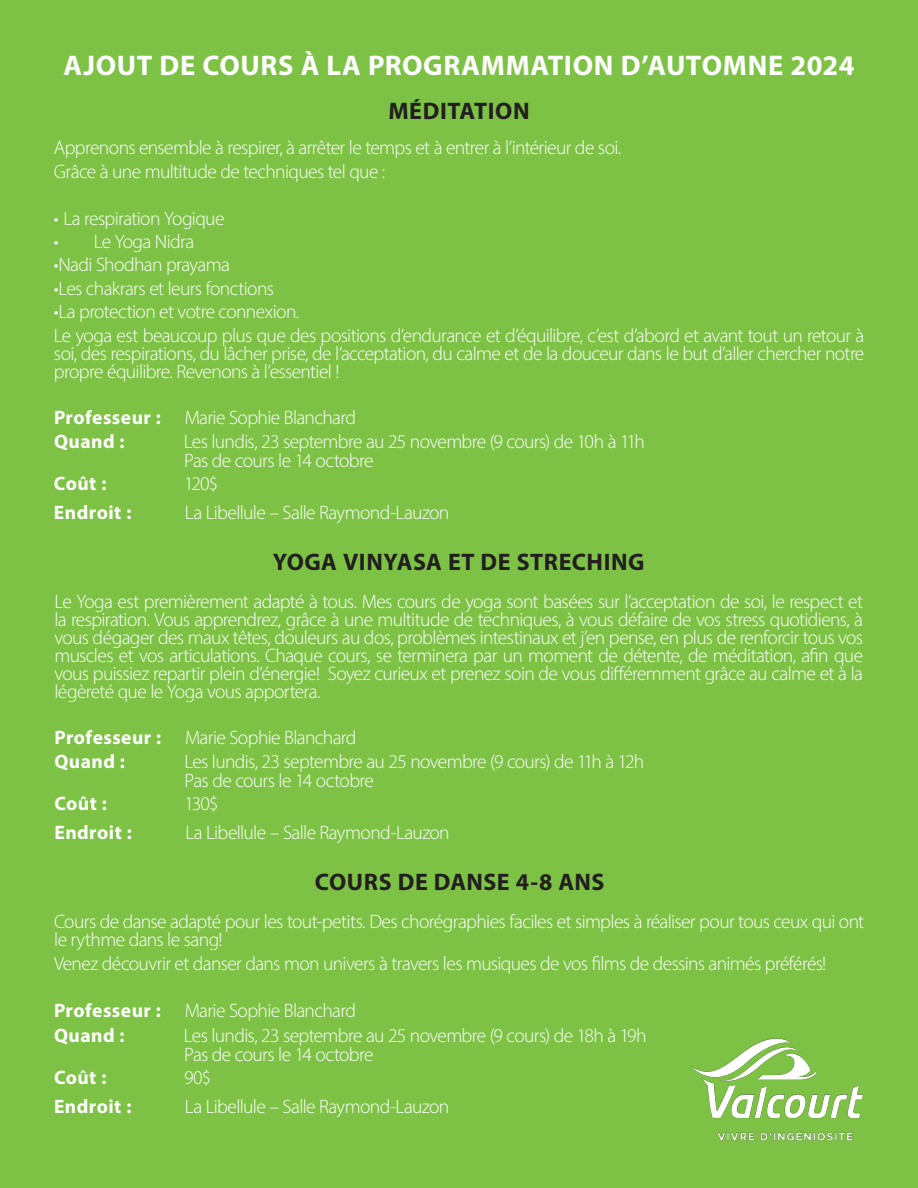
<style>
.page{position:relative;width:918px;height:1188px;background:#7dc245}
.page>*{position:absolute;margin:0;border:0;box-sizing:border-box;transform-origin:0 0}
.t1{font:700 28.5px "Myriad Pro";letter-spacing:.02em;color:#fff}
.t2{font:700 24px "Myriad Pro";letter-spacing:.02em;color:#231f20}
.t3{font:300 19.5px/18px "Myriad Pro";letter-spacing:-.035em;color:#fff}
.t4{font:700 19.5px "Myriad Pro";letter-spacing:.025em;color:#fff}
.s1{font-weight:700}
</style>
<div class="page">
<img style="left:691px;top:1038px;width:172px;height:103px">
<p class="t1" style="left:64px;top:47px;width:792px">AJOUT DE COURS À LA PROGRAMMATION D’AUTOMNE 2024</p>
<p class="t2" style="left:388px;top:95px;width:143px">MÉDITATION</p>
<p class="t3" style="left:54px;top:136px;width:569px;line-height:23.4px">Apprenons ensemble à respirer, à arrêter le temps et à entrer à l’intérieur de soi.<br>Grâce à une multitude de techniques tel que :</p>
<p class="t3" style="left:54px;top:209px;width:172px">• La respiration Yogique</p>
<p class="t3" style="left:54px;top:232px;width:142px">• Le Yoga Nidra</p>
<p class="t3" style="left:54px;top:256px;width:177px">• Nadi Shodhan prayama</p>
<p class="t3" style="left:54px;top:279px;width:222px">• Les chakrars et leurs fonctions</p>
<p class="t3" style="left:54px;top:300px;width:812px;line-height:23.4px">• La protection et votre connexion.<br>Le yoga est beaucoup plus que des positions d’endurance et d’équilibre, c’est d’abord et avant tout un retour à</p>
<p class="t3" style="left:54px;top:344px;width:812px">soi, des respirations, du lâcher prise, de l’acceptation, du calme et de la douceur dans le but d’aller chercher notre propre équilibre. Revenons à l’essentiel !</p>
<p class="t3" style="left:54px;top:405px;width:303px;line-height:24.3px"><span class="s1">Professeur :</span> Marie Sophie Blanchard<br><span class="s1">Quand :</span></p>
<p class="t3" style="left:184px;top:432px;width:462px;line-height:18.9px">Les lundis, 23 septembre au 25 novembre (9 cours) de 10h à 11h<br>Pas de cours le 14 octobre</p>
<p class="t4" style="left:54px;top:471px;width:54px">Coût :</p>
<p class="t3" style="left:184px;top:475px;width:36px">120$</p>
<p class="t4" style="left:54px;top:500px;width:79px">Endroit :</p>
<p class="t3" style="left:185px;top:503px;width:266px">La Libellule – Salle Raymond-Lauzon</p>
<p class="t2" style="left:273px;top:546px;width:373px">YOGA VINYASA ET DE STRECHING</p>
<p class="t3" style="left:54px;top:593px;width:810px;text-align:justify">Le Yoga est premièrement adapté à tous. Mes cours de yoga sont basées sur l’acceptation de soi, le respect et la respiration. Vous apprendrez, grâce à une multitude de techniques, à vous défaire de vos stress quotidiens, à vous dégager des maux têtes, douleurs au dos, problèmes intestinaux et j’en pense, en plus de renforcir tous vos muscles et vos articulations. Chaque cours, se terminera par un moment de détente, de méditation, afin que vous puissiez repartir plein d’énergie! Soyez curieux et prenez soin de vous différemment grâce au calme et à la légèreté que le Yoga vous apportera.</p>
<p class="t3" style="left:54px;top:725px;width:303px;line-height:24.3px"><span class="s1">Professeur :</span> Marie Sophie Blanchard<br><span class="s1">Quand :</span></p>
<p class="t3" style="left:184px;top:752px;width:461px;line-height:18.9px">Les lundis, 23 septembre au 25 novembre (9 cours) de 11h à 12h<br>Pas de cours le 14 octobre</p>
<p class="t4" style="left:54px;top:791px;width:54px">Coût :</p>
<p class="t3" style="left:184px;top:795px;width:36px">130$</p>
<p class="t4" style="left:54px;top:820px;width:79px">Endroit :</p>
<p class="t3" style="left:185px;top:823px;width:266px">La Libellule – Salle Raymond-Lauzon</p>
<p class="t2" style="left:315px;top:866px;width:291px">COURS DE DANSE 4-8 ANS</p>
<p class="t3" style="left:54px;top:913px;width:812px">Cours de danse adapté pour les tout-petits. Des chorégraphies faciles et simples à réaliser pour tous ceux qui ont le rythme dans le sang!</p>
<p class="t3" style="left:54px;top:954px;width:774px">Venez découvrir et danser dans mon univers à travers les musiques de vos films de dessins animés préférés!</p>
<p class="t3" style="left:54px;top:999px;width:303px;line-height:24.3px"><span class="s1">Professeur :</span> Marie Sophie Blanchard<br><span class="s1">Quand :</span></p>
<p class="t3" style="left:184px;top:1026px;width:464px;line-height:18.9px">Les lundis, 23 septembre au 25 novembre (9 cours) de 18h à 19h<br>Pas de cours le 14 octobre</p>
<p class="t4" style="left:54px;top:1065px;width:54px">Coût :</p>
<p class="t3" style="left:184px;top:1068px;width:29px">90$</p>
<p class="t4" style="left:54px;top:1093px;width:79px">Endroit :</p>
<p class="t3" style="left:185px;top:1097px;width:266px">La Libellule – Salle Raymond-Lauzon</p>
</div>
